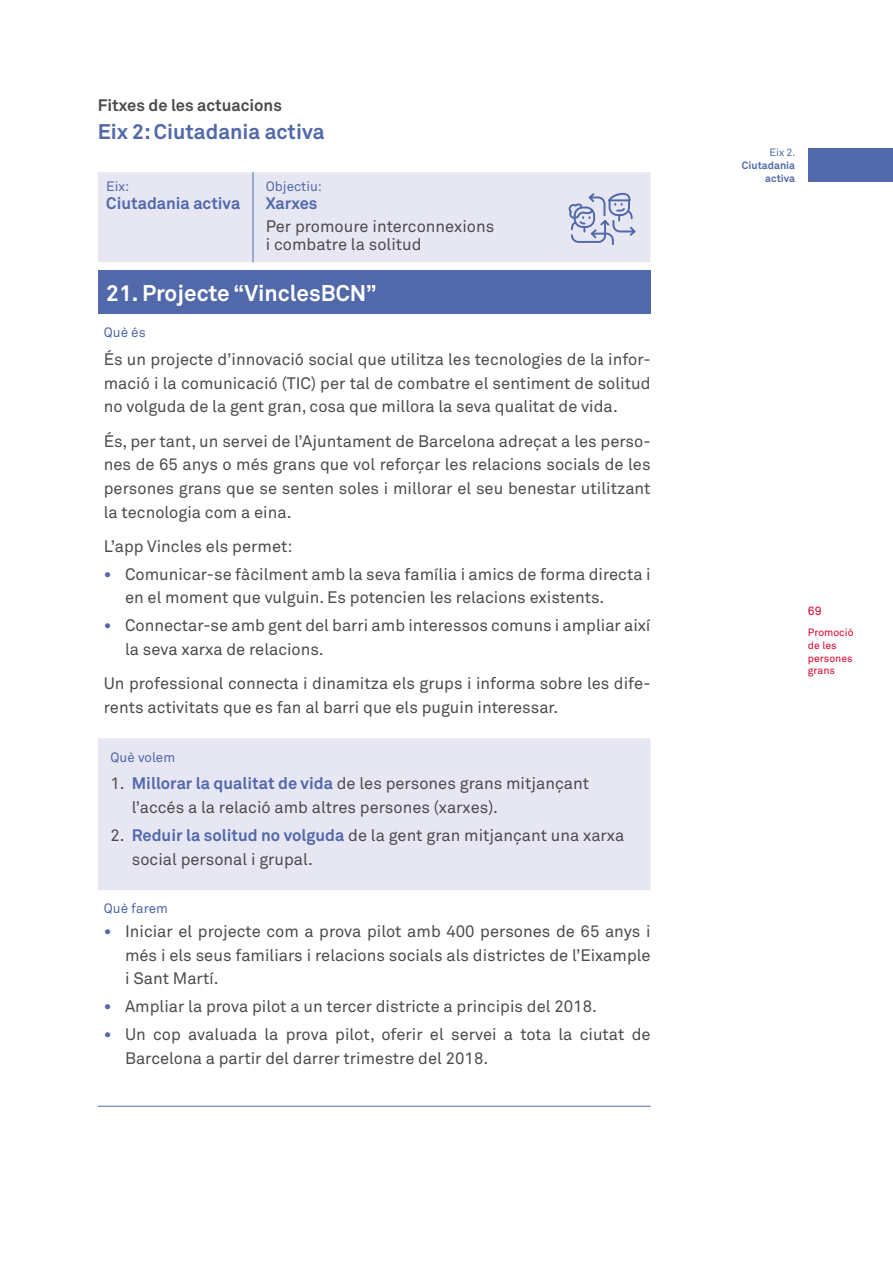
<style>
.page{position:relative;width:893px;height:1263px;background:#fff}
.page>*{position:absolute;margin:0;border:0;box-sizing:border-box;transform-origin:0 0}
.t1{font:700 22.5px "Akkurat Std";color:#fff}
.t2{font:700 21px "Akkurat Std";color:#5168aa}
.Puntots{font:16.5px/23.7px "Akkurat Std";color:#4b4b4d}
.Enumeració_02{font:16.5px/23.7px "Akkurat Std";color:#4b4b4d}
.t3{font:700 16.5px "Akkurat Std";color:#5168aa}
.t4{font:700 16.5px "Akkurat Std";color:#4b4b4d}
.t5{font:13.5px "Akkurat Std";color:#5168aa}
.t6{font:12px "Akkurat Std";color:#dc002a}
.t7{font:10.5px/12.6px "Akkurat Std";color:#dc002a}
.t8{font:700 10.5px/12.6px "Akkurat Std";color:#5168aa;text-align:right}
.t9{font:10.5px "Akkurat Std";color:#5168aa}
.s1{font-weight:700;font-size:18px;color:#5168aa}
.s2{font-weight:700;color:#5168aa}
</style>
<div class="page">
<div style="left:808px;top:148px;width:85px;height:34px;background:#5168aa"></div>
<svg style="left:98px;top:172px;width:553px;height:718px"></svg>
<svg style="left:98px;top:262px;width:553px;height:9px"></svg>
<div style="left:98px;top:271px;width:553px;height:43px;background:#5168aa"></div>
<hr style="left:253px;top:172px;width:1px;height:90px;background:#5168aa">
<hr style="left:98px;top:1106px;width:155px;height:1px;background:#5168aa">
<hr style="left:253px;top:1106px;width:398px;height:1px;background:#5168aa">
<svg style="left:568px;top:193px;width:67px;height:52px;background:#c2c8e1"></svg>
<p class="t4" style="left:98px;top:95px;width:186px">Fitxes de les actuacions</p>
<p class="t2" style="left:98px;top:118px;width:228px">Eix 2: Ciutadania activa</p>
<p class="t5" style="left:266px;top:179px;width:58px">Objectiu:</p>
<p class="t3" style="left:266px;top:193px;width:53px">Xarxes</p>
<p class="Puntots" style="left:266px;top:217px;width:230px;line-height:18px">Per promoure interconnexions i combatre la solitud</p>
<p class="t1" style="left:106px;top:279px;width:272px">21. Projecte “VinclesBCN”</p>
<p class="t5" style="left:104px;top:325px;width:43px">Què és</p>
<p class="Puntots" style="left:104px;top:348px;width:548px;text-align:justify">És un projecte d’innovació social que utilitza les tecnologies de la infor&shy;mació i la comunicació (TIC) per tal de combatre el sentiment de solitud no volguda de la gent gran, cosa que millora la seva qualitat de vida.</p>
<p class="Puntots" style="left:104px;top:429px;width:548px;text-align:justify">És, per tant, un servei de l’Ajuntament de Barcelona adreçat a les perso&shy;nes de 65 anys o més grans que vol reforçar les relacions socials de les persones grans que se senten soles i millorar el seu benestar utilitzant la tecnologia com a eina.</p>
<p class="Puntots" style="left:104px;top:534px;width:190px">L’app Vincles els permet:</p>
<p class="Puntots" style="left:125px;top:562px;width:527px;text-indent:-21px"><span class="s1">•</span> Comunicar-se fàcilment amb la seva família i amics de forma directa i en el moment que vulguin. Es potencien les relacions existents.</p>
<p class="Puntots" style="left:125px;top:614px;width:527px;text-indent:-21px"><span class="s1">•</span> Connectar-se amb gent del barri amb interessos comuns i ampliar així la seva xarxa de relacions.</p>
<p class="Puntots" style="left:104px;top:671px;width:548px">Un professional connecta i dinamitza els grups i informa sobre les dife&shy;rents activitats que es fan al barri que els puguin interessar.</p>
<p class="t5" style="left:111px;top:749px;width:66px">Què volem</p>
<p class="Enumeració_02" style="left:132px;top:772px;width:459px;text-indent:-21px">1. <span class="s2">Millorar la qualitat de vida</span> de les persones grans mitjançant l’accés a la relació amb altres persones (xarxes).</p>
<p class="Enumeració_02" style="left:132px;top:823px;width:494px;text-indent:-21px">2. <span class="s2">Reduir la solitud no volguda</span> de la gent gran mitjançant una xarxa social personal i grupal.</p>
<p class="t5" style="left:104px;top:901px;width:66px">Què farem</p>
<p class="Puntots" style="left:125px;top:919px;width:527px;text-align:justify;text-indent:-21px"><span class="s1">•</span> Iniciar el projecte com a prova pilot amb 400 persones de 65 anys i més i els seus familiars i relacions socials als districtes de l’Eixample i Sant Martí.</p>
<p class="Puntots" style="left:104px;top:995px;width:495px"><span class="s1">•</span> Ampliar la prova pilot a un tercer districte a principis del 2018.</p>
<p class="Puntots" style="left:125px;top:1022px;width:527px;text-indent:-21px"><span class="s1">•</span> Un cop avaluada la prova pilot, oferir el servei a tota la ciutat de<br>Barcelona a partir del darrer trimestre del 2018.</p>
<p class="t5" style="left:106px;top:179px;width:24px">Eix:</p>
<p class="t3" style="left:106px;top:193px;width:136px">Ciutadania activa</p>
<p class="t9" style="left:769px;top:147px;width:28px">Eix 2.</p>
<p class="t8" style="left:742px;top:159px;width:55px">Ciutadania activa</p>
<p class="t6" style="left:808px;top:604px;width:15px">69</p>
<p class="t7" style="left:808px;top:626px;width:47px">Promoció de les persones grans</p>
</div>
